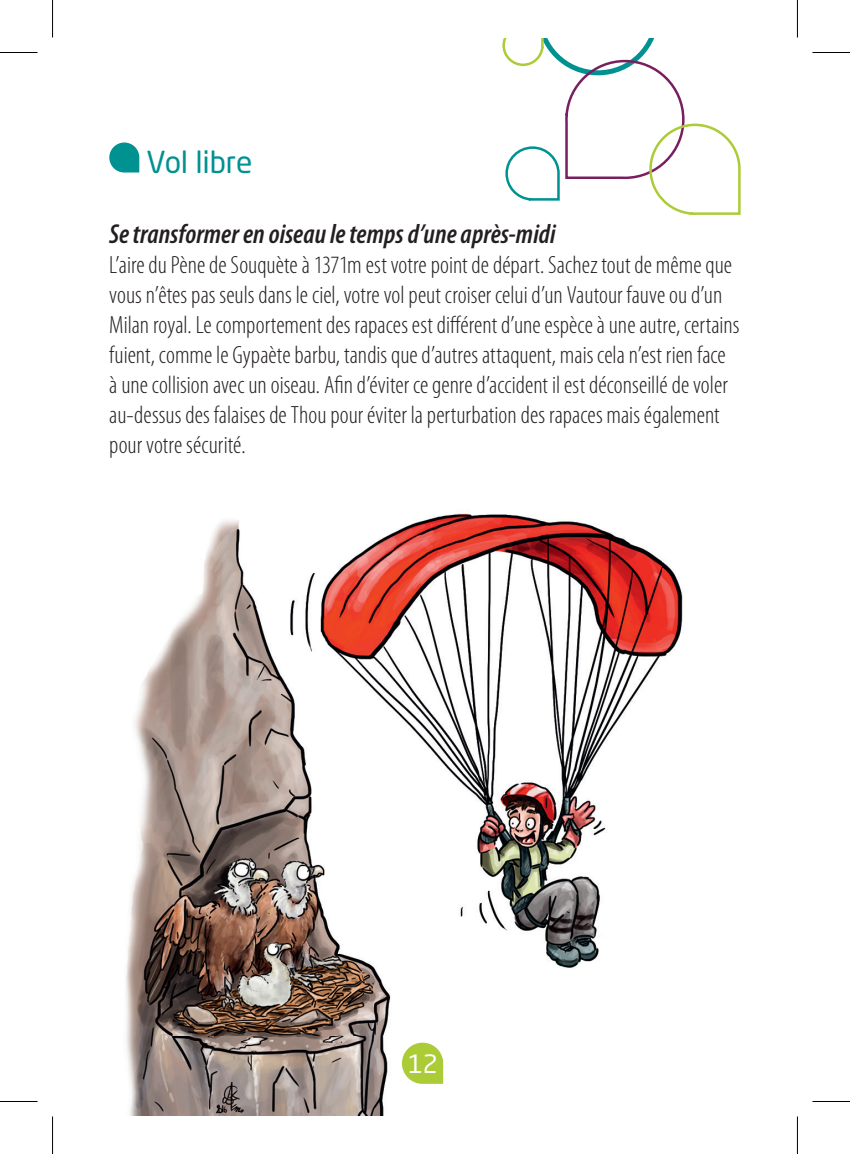
<style>
.page{position:relative;width:850px;height:1154px;background:#fff}
.page>*{position:absolute;margin:0;border:0;box-sizing:border-box;transform-origin:0 0}
.t1{font:30px "Neo Tech Std";letter-spacing:-.01em;color:#009191}
.t2{font:italic 600 condensed 27.5px "Myriad Pro";color:#231f20}
.t3{font:300 condensed 25px/30px "Myriad Pro";color:#231f20}
.t4{font:25px "Neo Tech Std";color:#fff}
</style>
<div class="page">
<svg style="left:109px;top:143px;width:30px;height:30px"></svg>
<svg style="left:502px;top:38px;width:239px;height:177px"></svg>
<img style="left:126px;top:513px;width:557px;height:602px">
<svg style="left:402px;top:1043px;width:41px;height:41px;background:#b8d355"></svg>
<hr style="left:0;top:52px;width:38px;height:1px;background:#000">
<hr style="left:812px;top:52px;width:37px;height:1px;background:#000">
<hr style="left:0;top:1101px;width:38px;height:1px;background:#000">
<hr style="left:812px;top:1101px;width:37px;height:1px;background:#000">
<hr style="left:52px;top:0;width:1px;height:38px;background:#000">
<hr style="left:52px;top:1116px;width:1px;height:38px;background:#000">
<hr style="left:796px;top:0;width:1px;height:38px;background:#000">
<hr style="left:796px;top:1116px;width:1px;height:38px;background:#000">
<p class="t1" style="left:146px;top:143px;width:107px">Vol libre</p>
<p class="t2" style="left:109px;top:216px;width:447px">Se transformer en oiseau le temps d’une après-midi</p>
<p class="t3" style="left:109px;top:249px;width:631px">L’aire du Pène de Souquète à 1371m est votre point de départ. Sachez tout de même que vous n’êtes pas seuls dans le ciel, votre vol peut croiser celui d’un Vautour fauve ou d’un Milan royal. Le comportement des rapaces est différent d’une espèce à une autre, certains fuient, comme le Gypaète barbu, tandis que d’autres attaquent, mais cela n’est rien face à une collision avec un oiseau. Afin d’éviter ce genre d’accident il est déconseillé de voler au-dessus des falaises de Thou pour éviter la perturbation des rapaces mais également pour votre sécurité.</p>
<p class="t4" style="left:408px;top:1048px;width:31px">12</p>
</div>
